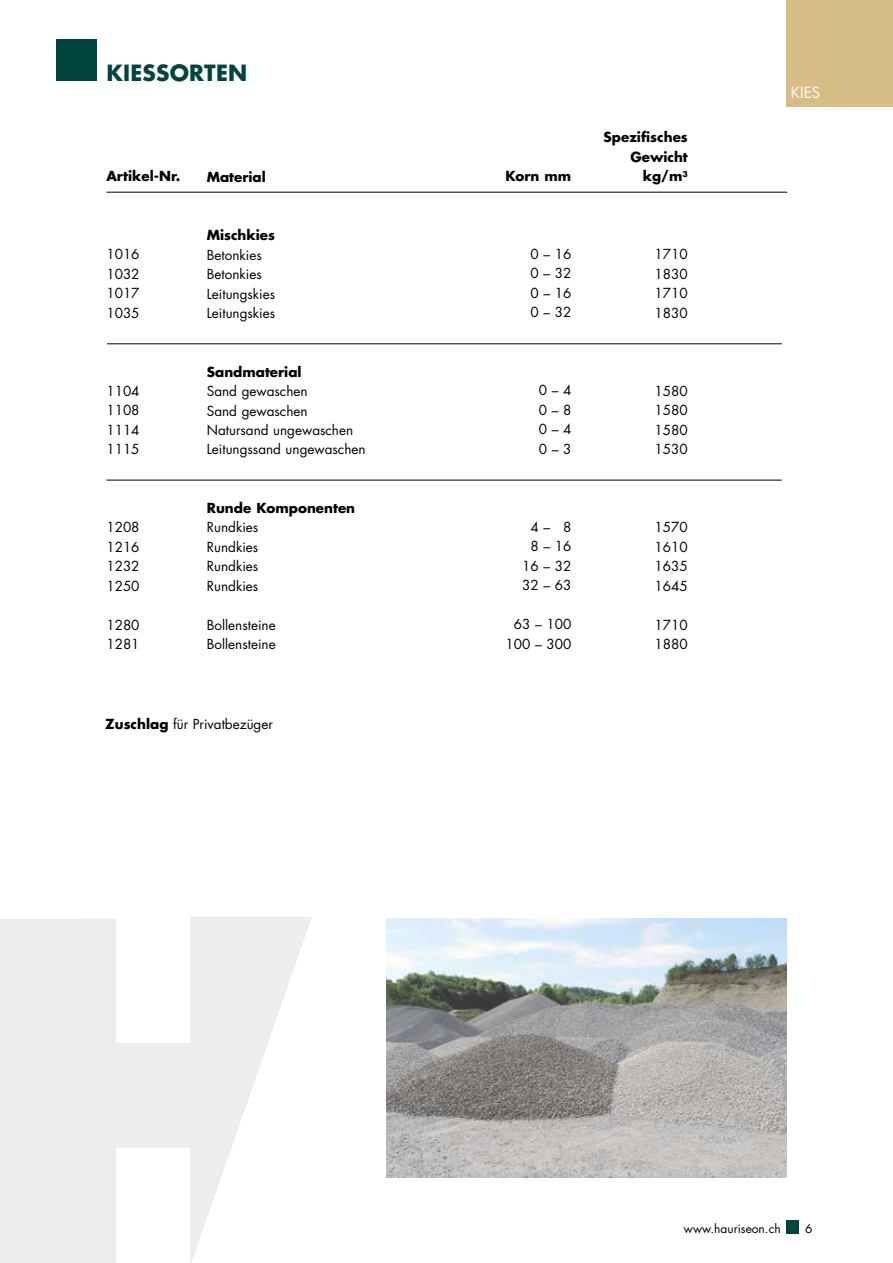
<style>
.page{position:relative;width:893px;height:1263px;background:#fff}
.page>*{position:absolute;margin:0;border:0;box-sizing:border-box;transform-origin:0 0}
.t1{font:700 21.75px "Futura";letter-spacing:.01em;color:#00463f}
.t2{font:15px "Futura";color:#fff}
.t3{font:13.5px/19.5px "Futura";color:#000;text-align:justify}
.t4{font:700 13.5px/19.5px "Futura";color:#000;text-align:right}
.t5{font:12px "Futura";color:#000}
.s1{font-weight:700}
.s2{color:#fff}
</style>
<div class="page">
<svg style="left:0;top:917px;width:312px;height:346px;fill:#ededed"></svg>
<div style="left:56px;top:39px;width:41px;height:42px;background:#00463f"></div>
<div style="left:787px;top:1220px;width:12px;height:13px;background:#00463f"></div>
<div style="left:787px;top:0;width:106px;height:106px;background:#d6bd86"></div>
<img style="left:386px;top:919px;width:401px;height:259px">
<hr style="left:107px;top:344px;width:675px;height:1px;background:#000">
<hr style="left:106px;top:480px;width:676px;height:1px;background:#000">
<hr style="left:106px;top:192px;width:681px;height:1px;background:#000">
<h1 class="t1" style="left:106px;top:58px;width:125px">KIESsorten</h1>
<p class="t4" style="left:106px;top:166px;width:76px">Artikel-Nr.</p>
<p class="t3" style="left:106px;top:244px;width:35px">1016<br>1032<br>1017<br>1035</p>
<p class="t3" style="left:106px;top:381px;width:35px">1104<br>1108<br>1114<br>1115</p>
<p class="t3" style="left:106px;top:517px;width:35px">1208<br>1216<br>1232<br>1250</p>
<p class="t3" style="left:106px;top:615px;width:35px">1280<br>1281</p>
<p class="t4" style="left:207px;top:166px;width:61px">Material</p>
<p class="t4" style="left:207px;top:225px;width:70px">Mischkies</p>
<p class="t3" style="left:207px;top:245px;width:70px;text-align:left">Betonkies<br>Betonkies<br>Leitungskies<br>Leitungskies</p>
<p class="t4" style="left:207px;top:361px;width:96px">Sandmaterial</p>
<p class="t3" style="left:207px;top:381px;width:160px;text-align:left">Sand gewaschen<br>Sand gewaschen<br>Natursand ungewaschen<br>Leitungssand ungewaschen</p>
<p class="t4" style="left:207px;top:498px;width:150px">Runde Komponenten</p>
<p class="t3" style="left:207px;top:518px;width:53px">Rundkies Rundkies Rundkies Rundkies</p>
<p class="t3" style="left:207px;top:615px;width:70px">Bollensteine<br>Bollensteine</p>
<p class="t3" style="left:105px;top:714px;width:169px"><span class="s1">Zuschlag</span> für Privatbezüger</p>
<p class="t4" style="left:505px;top:166px;width:68px">Korn mm</p>
<p class="t3" style="left:530px;top:244px;width:42px">0 – 16<br>0 – 32<br>0 – 16<br>0 – 32</p>
<p class="t3" style="left:539px;top:380px;width:34px">0 – 4<br>0 – 8<br>0 – 4<br>0 – 3</p>
<p class="t3" style="left:522px;top:517px;width:51px;text-align:right">4 – <span class="s2">1</span>8<br>8 – 16<br>16 – 32<br>32 – 63</p>
<p class="t3" style="left:506px;top:614px;width:67px;text-align:right">63 – 100<br>100 – 300</p>
<p class="t4" style="left:604px;top:127px;width:86px">Spezifisches<br>Gewicht kg/m<sup>3</sup></p>
<p class="t3" style="left:655px;top:244px;width:35px">1710<br>1830<br>1710<br>1830</p>
<p class="t3" style="left:655px;top:381px;width:35px">1580<br>1580<br>1580<br>1530</p>
<p class="t3" style="left:655px;top:517px;width:35px">1570<br>1610<br>1635<br>1645</p>
<p class="t3" style="left:655px;top:615px;width:35px">1710<br>1880</p>
<p class="t2" style="left:791px;top:82px;width:31px">KIES</p>
<p class="t5" style="left:684px;top:1220px;width:98px">www.hauriseon.ch</p>
<p class="t5" style="left:805px;top:1220px;width:9px">6</p>
</div>
